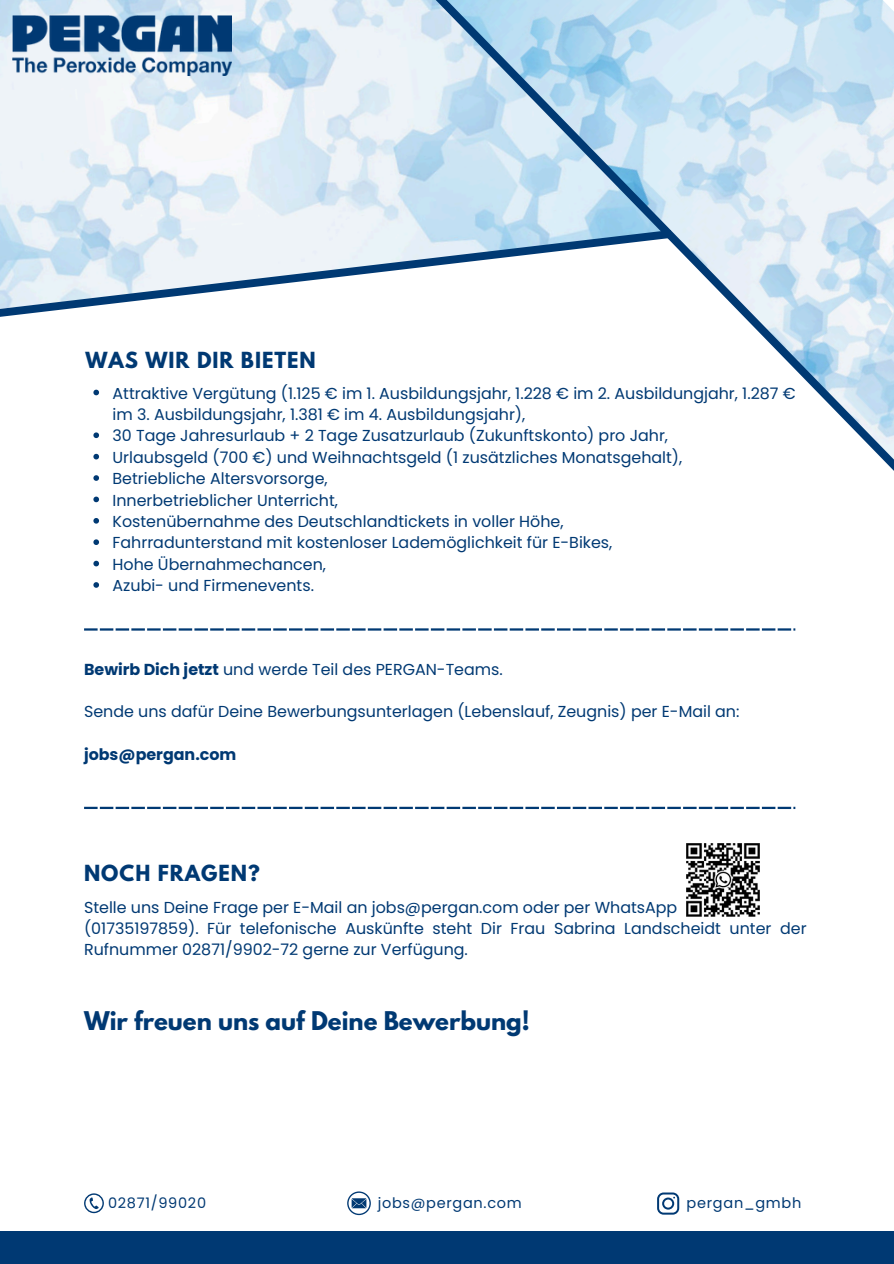
<style>
.page{position:relative;width:894px;height:1264px;background:#fff}
.page>*{position:absolute;margin:0;border:0;box-sizing:border-box;transform-origin:0 0}
.t1{font:700 22.8px "League Spartan";color:#003973}
.t2{font:700 19.65px "League Spartan";letter-spacing:.05em;color:#003973}
.t3{font:15.9px/21.3px "Poppins";color:#003973}
.t4{font:700 15.9px "Poppins";color:#003973}
.t5{font:14.55px "Poppins";letter-spacing:.05em;color:#003973}
.s1{font-weight:700}
</style>
<div class="page">
<div style="left:0;top:1230px;width:893px;height:33px;background:#003973"></div>
<img style="left:0;top:0;width:422px;height:225px">
<img style="left:13px;top:16px;width:218px;height:59px">
<svg style="left:0;top:225px;width:422px;height:92px"></svg>
<svg style="left:422px;top:0;width:471px;height:470px"></svg>
<svg style="left:84px;top:628px;width:711px;height:2px"></svg>
<hr style="left:84px;top:806px;width:14px;height:3px;background:#003973">
<svg style="left:100px;top:806px;width:29px;height:3px"></svg>
<hr style="left:131px;top:806px;width:14px;height:3px;background:#003973">
<hr style="left:147px;top:806px;width:14px;height:3px;background:#003973">
<svg style="left:163px;top:806px;width:29px;height:3px"></svg>
<hr style="left:194px;top:806px;width:14px;height:3px;background:#003973">
<hr style="left:210px;top:806px;width:14px;height:3px;background:#003973">
<svg style="left:226px;top:806px;width:29px;height:3px"></svg>
<hr style="left:257px;top:806px;width:14px;height:3px;background:#003973">
<hr style="left:273px;top:806px;width:14px;height:3px;background:#003973">
<svg style="left:289px;top:806px;width:29px;height:3px"></svg>
<hr style="left:320px;top:806px;width:14px;height:3px;background:#003973">
<hr style="left:336px;top:806px;width:14px;height:3px;background:#003973">
<svg style="left:352px;top:806px;width:29px;height:3px"></svg>
<hr style="left:383px;top:806px;width:14px;height:3px;background:#003973">
<hr style="left:399px;top:806px;width:14px;height:3px;background:#003973">
<svg style="left:415px;top:806px;width:29px;height:3px"></svg>
<hr style="left:446px;top:806px;width:14px;height:3px;background:#003973">
<hr style="left:462px;top:806px;width:14px;height:3px;background:#003973">
<svg style="left:478px;top:806px;width:29px;height:3px"></svg>
<hr style="left:509px;top:806px;width:14px;height:3px;background:#003973">
<hr style="left:525px;top:806px;width:14px;height:3px;background:#003973">
<svg style="left:541px;top:806px;width:29px;height:3px"></svg>
<hr style="left:572px;top:806px;width:14px;height:3px;background:#003973">
<hr style="left:588px;top:806px;width:14px;height:3px;background:#003973">
<svg style="left:604px;top:806px;width:29px;height:3px"></svg>
<hr style="left:635px;top:806px;width:14px;height:3px;background:#003973">
<hr style="left:651px;top:806px;width:14px;height:3px;background:#003973">
<svg style="left:667px;top:806px;width:29px;height:3px"></svg>
<hr style="left:698px;top:806px;width:14px;height:3px;background:#003973">
<hr style="left:714px;top:806px;width:14px;height:3px;background:#003973">
<svg style="left:730px;top:806px;width:29px;height:3px"></svg>
<hr style="left:761px;top:806px;width:14px;height:3px;background:#003973">
<hr style="left:777px;top:806px;width:14px;height:3px;background:#003973">
<img style="left:686px;top:843px;width:73px;height:73px">
<svg style="left:93px;top:389px;width:6px;height:6px"></svg>
<svg style="left:93px;top:432px;width:6px;height:6px"></svg>
<svg style="left:93px;top:454px;width:6px;height:5px"></svg>
<svg style="left:93px;top:475px;width:6px;height:6px"></svg>
<svg style="left:93px;top:496px;width:6px;height:6px"></svg>
<svg style="left:93px;top:518px;width:6px;height:5px"></svg>
<svg style="left:93px;top:539px;width:6px;height:6px"></svg>
<svg style="left:93px;top:560px;width:6px;height:6px"></svg>
<svg style="left:93px;top:582px;width:6px;height:5px"></svg>
<svg style="left:84px;top:1193px;width:20px;height:20px"></svg>
<svg style="left:347px;top:1191px;width:24px;height:24px"></svg>
<svg style="left:657px;top:1192px;width:22px;height:22px"></svg>
<h1 class="t2" style="left:85px;top:350px;width:232px">WAS WIR DIR BIETEN</h1>
<p class="t3" style="left:112px;top:382px;width:684px">Attraktive Vergütung (1.125 € im 1. Ausbildungsjahr, 1.228 € im 2. Ausbildungjahr, 1.287 € im 3. Ausbildungsjahr, 1.381 € im 4. Ausbildungsjahr),</p>
<p class="t3" style="left:112px;top:425px;width:557px">30 Tage Jahresurlaub + 2 Tage Zusatzurlaub (Zukunftskonto) pro Jahr,</p>
<p class="t3" style="left:112px;top:446px;width:571px">Urlaubsgeld (700 €) und Weihnachtsgeld (1 zusätzliches Monatsgehalt),</p>
<p class="t3" style="left:112px;top:468px;width:216px">Betriebliche Altersvorsorge,</p>
<h3 class="t3" style="left:112px;top:489px;width:227px">Innerbetrieblicher Unterricht,</h3>
<p class="t3" style="left:112px;top:511px;width:452px">Kostenübernahme des Deutschlandtickets in voller Höhe,</p>
<h2 class="t3" style="left:112px;top:532px;width:501px">Fahrradunterstand mit kostenloser Lademöglichkeit für E-Bikes,</h2>
<p class="t3" style="left:112px;top:553px;width:215px">Hohe Übernahmechancen,</p>
<p class="t3" style="left:112px;top:575px;width:203px">Azubi- und Firmenevents.</p>
<h2 class="t3" style="left:84px;top:658px;width:420px"><span class="s1">Bewirb Dich jetzt</span> und werde Teil des PERGAN-Teams.</h2>
<p class="t3" style="left:84px;top:701px;width:656px">Sende uns dafür Deine Bewerbungsunterlagen (Lebenslauf, Zeugnis) per E-Mail an:</p>
<p class="t4" style="left:84px;top:743px;width:154px">jobs@pergan.com</p>
<p class="t2" style="left:84px;top:863px;width:177px">NOCH FRAGEN?</p>
<p class="t3" style="left:84px;top:896px;width:594px">Stelle uns Deine Frage per E-Mail an jobs@pergan.com oder per WhatsApp</p>
<p class="t3" style="left:84px;top:917px;width:723px">(01735197859). Für telefonische Auskünfte steht Dir Frau Sabrina Landscheidt unter der<br>Rufnummer 02871/9902-72 gerne zur Verfügung.</p>
<p class="t1" style="left:84px;top:1009px;width:447px">Wir freuen uns auf Deine Bewerbung!</p>
<p class="t5" style="left:108px;top:1192px;width:99px">02871/99020</p>
<p class="t5" style="left:377px;top:1192px;width:146px">jobs@pergan.com</p>
<p class="t5" style="left:686px;top:1192px;width:116px">pergan_gmbh</p>
</div>
